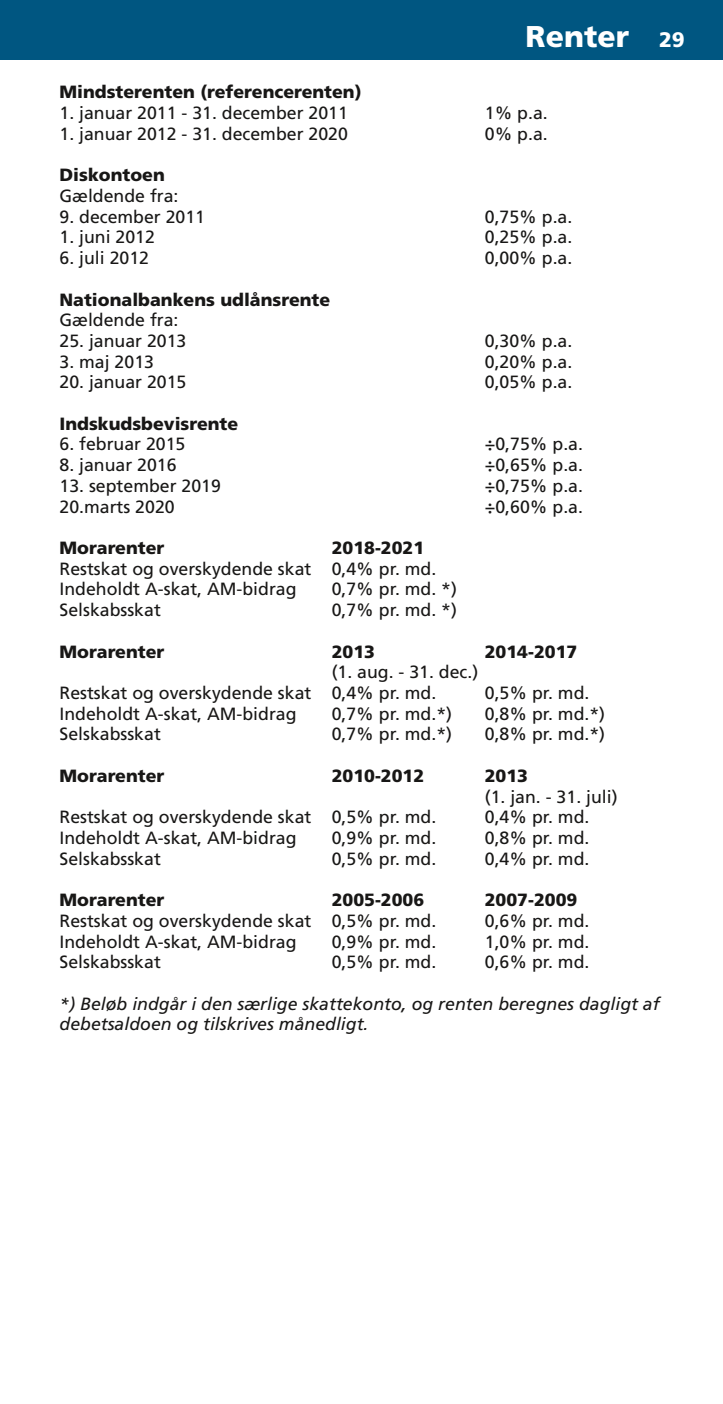
<style>
.page{position:relative;width:723px;height:1404px;background:#fff}
.page>*{position:absolute;margin:0;border:0;box-sizing:border-box;transform-origin:0 0}
.t1{font:900 30px "Frutiger LT Std";color:#fff}
.Morarenter_brødtekst{font:17.7px "Frutiger LT Std";color:#181716}
.Renter_Brødtekst{font:17.7px "Frutiger LT Std";color:#181716}
.Morarenter_brødtekst-2{font:italic 17.7px/20.7px "Frutiger LT Std";color:#181716}
.Morarenter_overskrif{font:900 17.7px "Frutiger LT Std";color:#181716}
.Renter_overskrift{font:900 17.7px "Frutiger LT Std";color:#181716}
.s1{font-size:21px}
</style>
<div class="page">
<div style="left:0;top:0;width:723px;height:60px;background:#005681"></div>
<h1 class="t1" style="left:526px;top:18px;width:161px">Renter <span class="s1">29</span></h1>
<p class="Renter_overskrift" style="left:60px;top:81px;width:304px">Mindsterenten (referencerenten)</p>
<p class="Renter_Brødtekst" style="left:60px;top:102px;width:290px">1. januar 2011 - 31. december 2011</p>
<p class="Renter_Brødtekst" style="left:485px;top:102px;width:62px">1% p.a.</p>
<p class="Renter_Brødtekst" style="left:60px;top:123px;width:290px">1. januar 2012 - 31. december 2020</p>
<p class="Renter_Brødtekst" style="left:485px;top:123px;width:62px">0% p.a.</p>
<p class="Renter_overskrift" style="left:60px;top:164px;width:107px">Diskontoen</p>
<p class="Renter_Brødtekst" style="left:60px;top:185px;width:121px">Gældende fra:</p>
<p class="Renter_Brødtekst" style="left:60px;top:206px;width:147px">9. december 2011</p>
<p class="Renter_Brødtekst" style="left:485px;top:206px;width:86px">0,75% p.a.</p>
<p class="Renter_Brødtekst" style="left:60px;top:227px;width:97px">1. juni 2012</p>
<p class="Renter_Brødtekst" style="left:485px;top:227px;width:86px">0,25% p.a.</p>
<p class="Renter_Brødtekst" style="left:60px;top:247px;width:91px">6. juli 2012</p>
<p class="Renter_Brødtekst" style="left:485px;top:247px;width:86px">0,00% p.a.</p>
<p class="Renter_overskrift" style="left:60px;top:288px;width:272px">Nationalbankens udlånsrente</p>
<p class="Renter_Brødtekst" style="left:60px;top:309px;width:121px">Gældende fra:</p>
<p class="Renter_Brødtekst" style="left:60px;top:330px;width:128px">25. januar 2013</p>
<p class="Renter_Brødtekst" style="left:485px;top:330px;width:86px">0,30% p.a.</p>
<p class="Renter_Brødtekst" style="left:60px;top:351px;width:96px">3. maj 2013</p>
<p class="Renter_Brødtekst" style="left:485px;top:351px;width:86px">0,20% p.a.</p>
<p class="Renter_Brødtekst" style="left:60px;top:372px;width:128px">20. januar 2015</p>
<p class="Renter_Brødtekst" style="left:485px;top:372px;width:86px">0,05% p.a.</p>
<p class="Renter_overskrift" style="left:60px;top:413px;width:180px">Indskudsbevisrente</p>
<p class="Renter_Brødtekst" style="left:60px;top:434px;width:127px">6. februar 2015</p>
<p class="Renter_Brødtekst" style="left:485px;top:434px;width:97px">÷0,75% p.a.</p>
<p class="Renter_Brødtekst" style="left:60px;top:454px;width:119px">8. januar 2016</p>
<p class="Renter_Brødtekst" style="left:485px;top:454px;width:97px">÷0,65% p.a.</p>
<p class="Renter_Brødtekst" style="left:60px;top:475px;width:163px">13. september 2019</p>
<p class="Renter_Brødtekst" style="left:485px;top:475px;width:97px">÷0,75% p.a.</p>
<p class="Renter_Brødtekst" style="left:60px;top:496px;width:117px">20. marts 2020</p>
<p class="Renter_Brødtekst" style="left:485px;top:496px;width:97px">÷0,60% p.a.</p>
<p class="Morarenter_overskrif" style="left:60px;top:537px;width:106px">Morarenter</p>
<p class="Morarenter_overskrif" style="left:332px;top:537px;width:94px">2018-2021</p>
<p class="Morarenter_brødtekst" style="left:60px;top:558px;width:375px">Restskat og overskydende skat 0,4% pr. md.</p>
<p class="Morarenter_brødtekst" style="left:60px;top:579px;width:239px">Indeholdt A-skat, AM-bidrag</p>
<p class="Morarenter_brødtekst" style="left:332px;top:579px;width:127px">0,7% pr. md. *)</p>
<p class="Morarenter_brødtekst" style="left:60px;top:599px;width:103px">Selskabsskat</p>
<p class="Morarenter_brødtekst" style="left:332px;top:599px;width:127px">0,7% pr. md. *)</p>
<p class="Morarenter_overskrif" style="left:60px;top:640px;width:106px">Morarenter</p>
<p class="Morarenter_overskrif" style="left:332px;top:640px;width:45px">2013</p>
<p class="Morarenter_overskrif" style="left:485px;top:640px;width:94px">2014-2017</p>
<p class="Morarenter_brødtekst" style="left:332px;top:661px;width:148px">(1. aug. - 31. dec.)</p>
<p class="Morarenter_brødtekst" style="left:60px;top:682px;width:375px">Restskat og overskydende skat 0,4% pr. md.</p>
<p class="Morarenter_brødtekst" style="left:485px;top:682px;width:103px">0,5% pr. md.</p>
<p class="Morarenter_brødtekst" style="left:60px;top:703px;width:239px">Indeholdt A-skat, AM-bidrag</p>
<p class="Morarenter_brødtekst" style="left:332px;top:703px;width:122px">0,7% pr. md.*)</p>
<p class="Morarenter_brødtekst" style="left:485px;top:703px;width:122px">0,8% pr. md. *)</p>
<p class="Morarenter_brødtekst" style="left:60px;top:723px;width:103px">Selskabsskat</p>
<p class="Morarenter_brødtekst" style="left:332px;top:723px;width:122px">0,7% pr. md.*)</p>
<p class="Morarenter_brødtekst" style="left:485px;top:723px;width:122px">0,8% pr. md. *)</p>
<p class="Morarenter_overskrif" style="left:60px;top:765px;width:106px">Morarenter</p>
<p class="Morarenter_overskrif" style="left:332px;top:765px;width:94px">2010-2012</p>
<p class="Morarenter_overskrif" style="left:485px;top:765px;width:45px">2013</p>
<p class="Morarenter_brødtekst" style="left:485px;top:786px;width:134px">(1. jan. - 31. juli)</p>
<p class="Morarenter_brødtekst" style="left:60px;top:806px;width:375px">Restskat og overskydende skat 0,5% pr. md.</p>
<p class="Morarenter_brødtekst" style="left:485px;top:806px;width:103px">0,4% pr. md.</p>
<p class="Morarenter_brødtekst" style="left:60px;top:827px;width:239px">Indeholdt A-skat, AM-bidrag</p>
<p class="Morarenter_brødtekst" style="left:332px;top:827px;width:103px">0,9% pr. md.</p>
<p class="Morarenter_brødtekst" style="left:485px;top:827px;width:103px">0,8% pr. md.</p>
<p class="Morarenter_brødtekst" style="left:60px;top:848px;width:103px">Selskabsskat</p>
<p class="Morarenter_brødtekst" style="left:332px;top:848px;width:103px">0,5% pr. md.</p>
<p class="Morarenter_brødtekst" style="left:485px;top:848px;width:103px">0,4% pr. md.</p>
<p class="Morarenter_overskrif" style="left:60px;top:889px;width:106px">Morarenter</p>
<p class="Morarenter_overskrif" style="left:332px;top:889px;width:94px">2005-2006</p>
<p class="Morarenter_overskrif" style="left:485px;top:889px;width:94px">2007-2009</p>
<p class="Morarenter_brødtekst" style="left:60px;top:910px;width:375px">Restskat og overskydende skat 0,5% pr. md.</p>
<p class="Morarenter_brødtekst" style="left:485px;top:910px;width:103px">0,6% pr. md.</p>
<p class="Morarenter_brødtekst" style="left:60px;top:930px;width:239px">Indeholdt A-skat, AM-bidrag</p>
<p class="Morarenter_brødtekst" style="left:332px;top:930px;width:103px">0,9% pr. md.</p>
<p class="Morarenter_brødtekst" style="left:485px;top:930px;width:103px">1,0% pr. md.</p>
<p class="Morarenter_brødtekst" style="left:60px;top:951px;width:103px">Selskabsskat</p>
<p class="Morarenter_brødtekst" style="left:332px;top:951px;width:103px">0,5% pr. md.</p>
<p class="Morarenter_brødtekst" style="left:485px;top:951px;width:103px">0,6% pr. md.</p>
<p class="Morarenter_brødtekst-2" style="left:60px;top:993px;width:602px">*) Beløb indgår i den særlige skattekonto, og renten beregnes dagligt af debetsaldoen og tilskrives månedligt.</p>
</div>
